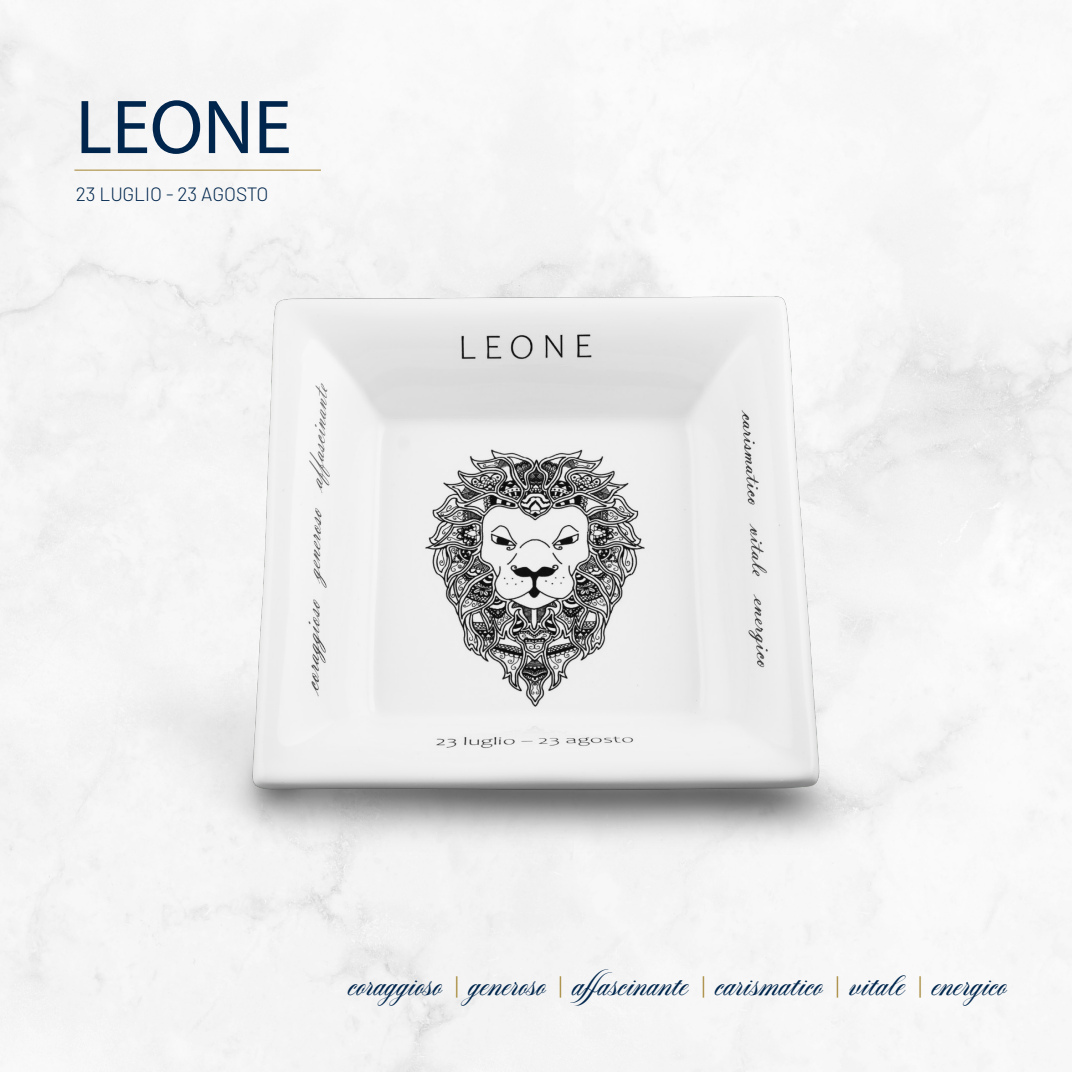
<style>
.page{position:relative;width:1072px;height:1072px;background:#fff}
.page>*{position:absolute;margin:0;border:0;box-sizing:border-box;transform-origin:0 0}
.t1{font:77px "Myriad Pro";color:#00264d}
.t2{font:700 21px "Aston Script Pro";color:#00264d}
.t3{font:300 19.25px "Barlow";color:#00264d}
.s1{color:#a1822e}
</style>
<div class="page">
<hr style="left:74px;top:170px;width:247px;height:1px;background:#a1822e">
<img style="left:78px;top:203px;width:898px;height:754px">
<p class="t1" style="left:76px;top:80px;width:217px">LEONE</p>
<p class="t3" style="left:76px;top:182px;width:194px">23 LUGLIO - 23 AGOSTO</p>
<p class="t2" style="left:349px;top:975px;width:659px">coraggioso <span class="s1">|</span> generoso <span class="s1">|</span> affascinante <span class="s1">|</span> carismatico <span class="s1">|</span> vitale <span class="s1">|</span> energico</p>
</div>
